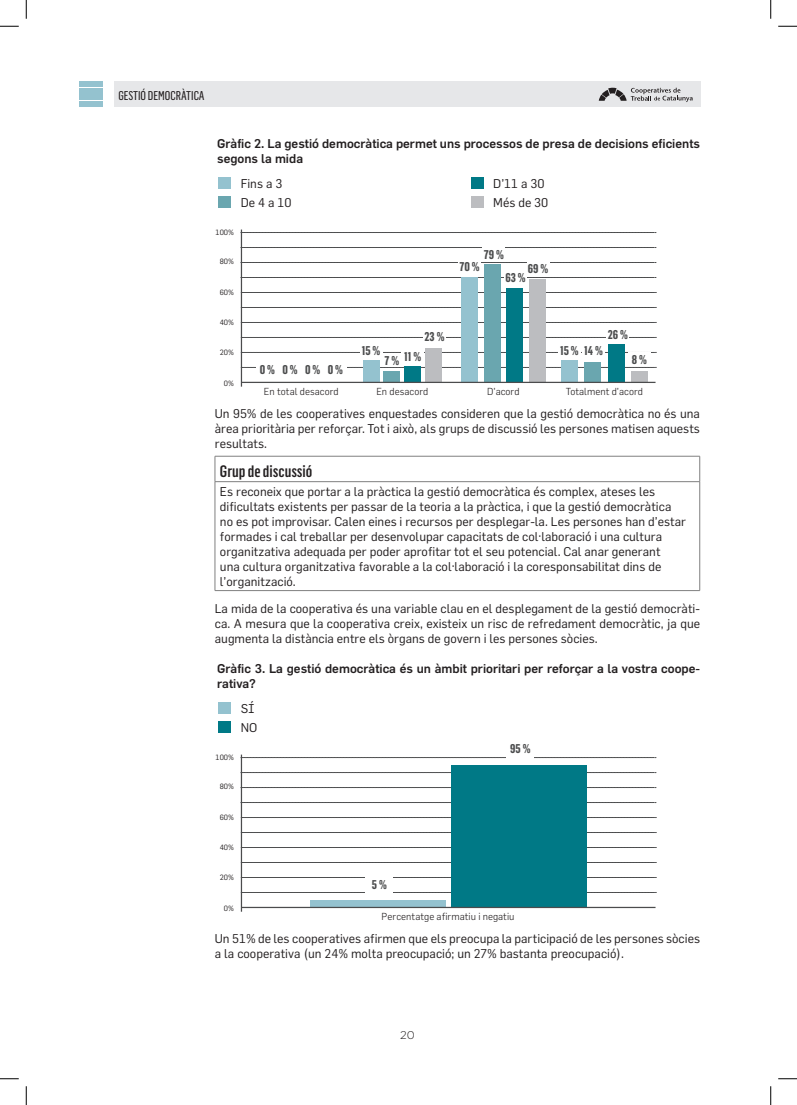
<style>
.page{position:relative;width:797px;height:1105px;background:#fff}
.page>*{position:absolute;margin:0;border:0;box-sizing:border-box;transform-origin:0 0}
.t1{font:500 16.25px "Flama Condensed";color:#231f20}
.t2{font:12.5px/15px "Flama";color:#231f20}
.t3{font:500 12.5px/15px "Flama";color:#231f20}
.t4{font:700 12.5px "Flama Condensed";color:#4b4c4d}
.t5{font:12.5px "Flama Condensed Basic";color:#231f20}
.t6{font:300 11.25px "Gotham";color:#231f20}
.t7{font:300 10px "Flama";color:#231f20}
.t8{font:7.5px "Flama";color:#231f20}
</style>
<div class="page">
<div style="left:114px;top:82px;width:586px;height:25px;background:#e6e7e9"></div>
<svg style="left:598px;top:88px;width:94px;height:14px"></svg>
<div style="left:80px;top:82px;width:23px;height:5px;background:#94c2cf"></div>
<div style="left:80px;top:88px;width:23px;height:5px;background:#94c2cf"></div>
<div style="left:80px;top:95px;width:23px;height:5px;background:#94c2cf"></div>
<div style="left:80px;top:101px;width:23px;height:6px;background:#94c2cf"></div>
<hr style="left:215px;top:456px;width:484px;height:1px;background:#808080">
<svg style="left:215px;top:456px;width:1px;height:25px"></svg>
<svg style="left:699px;top:456px;width:1px;height:26px"></svg>
<hr style="left:215px;top:481px;width:484px;height:1px;background:#808080">
<hr style="left:215px;top:482px;width:1px;height:108px;background:#808080">
<hr style="left:699px;top:482px;width:1px;height:108px;background:#808080">
<hr style="left:215px;top:590px;width:484px;height:1px;background:#808080">
<svg style="left:242px;top:367px;width:414px;height:1px"></svg>
<svg style="left:242px;top:337px;width:414px;height:1px"></svg>
<svg style="left:242px;top:307px;width:414px;height:1px"></svg>
<svg style="left:242px;top:277px;width:414px;height:1px"></svg>
<svg style="left:242px;top:247px;width:414px;height:1px"></svg>
<svg style="left:242px;top:352px;width:414px;height:1px"></svg>
<svg style="left:242px;top:322px;width:414px;height:1px"></svg>
<svg style="left:242px;top:292px;width:414px;height:1px"></svg>
<svg style="left:242px;top:262px;width:414px;height:1px"></svg>
<svg style="left:242px;top:232px;width:414px;height:1px"></svg>
<hr style="left:241px;top:230px;width:1px;height:157px;background:#4b4c4d">
<div style="left:256px;top:362px;width:23px;height:15px;background:#fff"></div>
<div style="left:279px;top:362px;width:22px;height:15px;background:#fff"></div>
<div style="left:301px;top:362px;width:23px;height:15px;background:#fff"></div>
<div style="left:324px;top:362px;width:23px;height:15px;background:#fff"></div>
<div style="left:461px;top:277px;width:17px;height:105px;background:#94c2cf"></div>
<div style="left:458px;top:260px;width:23px;height:13px;background:#fff"></div>
<div style="left:484px;top:265px;width:16px;height:117px;background:#6aa6af"></div>
<div style="left:483px;top:247px;width:22px;height:13px;background:#fff"></div>
<div style="left:506px;top:289px;width:16px;height:93px;background:#007986"></div>
<div style="left:504px;top:271px;width:22px;height:13px;background:#fff"></div>
<div style="left:529px;top:279px;width:16px;height:103px;background:#bcbdc0"></div>
<div style="left:527px;top:261px;width:22px;height:13px;background:#fff"></div>
<div style="left:561px;top:360px;width:16px;height:22px;background:#94c2cf"></div>
<div style="left:558px;top:343px;width:22px;height:13px;background:#fff"></div>
<div style="left:584px;top:362px;width:17px;height:20px;background:#6aa6af"></div>
<div style="left:582px;top:343px;width:22px;height:13px;background:#fff"></div>
<div style="left:608px;top:344px;width:16px;height:38px;background:#007986"></div>
<div style="left:606px;top:327px;width:23px;height:13px;background:#fff"></div>
<div style="left:631px;top:371px;width:16px;height:11px;background:#bcbdc0"></div>
<div style="left:628px;top:352px;width:22px;height:13px;background:#fff"></div>
<div style="left:425px;top:348px;width:17px;height:34px;background:#bcbdc0"></div>
<div style="left:423px;top:329px;width:22px;height:14px;background:#fff"></div>
<div style="left:360px;top:343px;width:22px;height:14px;background:#fff"></div>
<div style="left:363px;top:360px;width:16px;height:22px;background:#94c2cf"></div>
<div style="left:384px;top:371px;width:16px;height:11px;background:#6aa6af"></div>
<div style="left:401px;top:349px;width:23px;height:13px;background:#fff"></div>
<div style="left:405px;top:367px;width:16px;height:15px;background:#007986"></div>
<div style="left:219px;top:178px;width:12px;height:11px;background:#94c2cf"></div>
<div style="left:471px;top:178px;width:13px;height:11px;background:#007986"></div>
<div style="left:219px;top:196px;width:12px;height:12px;background:#6aa6af"></div>
<div style="left:471px;top:196px;width:13px;height:12px;background:#bcbdc0"></div>
<hr style="left:241px;top:382px;width:414px;height:1px;background:#4b4c4d">
<svg style="left:242px;top:892px;width:414px;height:1px"></svg>
<svg style="left:242px;top:862px;width:414px;height:1px"></svg>
<svg style="left:242px;top:832px;width:414px;height:1px"></svg>
<svg style="left:242px;top:802px;width:414px;height:1px"></svg>
<svg style="left:242px;top:772px;width:414px;height:1px"></svg>
<svg style="left:242px;top:877px;width:414px;height:1px"></svg>
<svg style="left:242px;top:847px;width:414px;height:1px"></svg>
<svg style="left:242px;top:817px;width:414px;height:1px"></svg>
<svg style="left:242px;top:787px;width:414px;height:1px"></svg>
<svg style="left:242px;top:757px;width:414px;height:1px"></svg>
<hr style="left:241px;top:755px;width:1px;height:157px;background:#4b4c4d">
<div style="left:506px;top:741px;width:28px;height:17px;background:#fff"></div>
<div style="left:451px;top:765px;width:135px;height:142px;background:#007986"></div>
<div style="left:310px;top:900px;width:135px;height:7px;background:#94c2cf"></div>
<div style="left:366px;top:877px;width:27px;height:17px;background:#fff"></div>
<div style="left:219px;top:703px;width:12px;height:11px;background:#94c2cf"></div>
<div style="left:219px;top:721px;width:12px;height:12px;background:#007986"></div>
<hr style="left:241px;top:907px;width:414px;height:1px;background:#4b4c4d">
<svg style="left:0;top:25px;width:19px;height:2px"></svg>
<svg style="left:778px;top:25px;width:19px;height:2px"></svg>
<svg style="left:0;top:1078px;width:19px;height:1px"></svg>
<svg style="left:778px;top:1078px;width:19px;height:1px"></svg>
<svg style="left:25px;top:0;width:2px;height:19px"></svg>
<svg style="left:25px;top:1086px;width:2px;height:19px"></svg>
<svg style="left:770px;top:0;width:1px;height:19px"></svg>
<svg style="left:770px;top:1086px;width:1px;height:19px"></svg>
<p class="t5" style="left:118px;top:88px;width:88px">GESTIÓ DEMOCRÀTICA</p>
<p class="t3" style="left:217px;top:135px;width:484px">Gràfic 2. La gestió democràtica permet uns processos de presa de decisions eficients segons la mida</p>
<p class="t2" style="left:241px;top:176px;width:43px">Fins a 3</p>
<p class="t2" style="left:493px;top:176px;width:53px">D’11 a 30</p>
<p class="t2" style="left:241px;top:195px;width:52px">De 4 a 10</p>
<p class="t2" style="left:493px;top:195px;width:57px">Més de 30</p>
<p class="t8" style="left:215px;top:228px;width:20px">100%</p>
<p class="t8" style="left:220px;top:257px;width:16px">80%</p>
<p class="t8" style="left:220px;top:288px;width:16px">60%</p>
<p class="t8" style="left:220px;top:318px;width:16px">40%</p>
<p class="t8" style="left:220px;top:348px;width:16px">20%</p>
<p class="t8" style="left:224px;top:378px;width:12px">0%</p>
<p class="t4" style="left:260px;top:361px;width:85px">0 %0 %0 %0 %</p>
<p class="t7" style="left:264px;top:386px;width:76px">En total desacord</p>
<p class="t4" style="left:484px;top:247px;width:22px">79 %</p>
<p class="t4" style="left:459px;top:259px;width:22px">70 %</p>
<p class="t4" style="left:528px;top:260px;width:22px">69 %</p>
<p class="t4" style="left:505px;top:270px;width:22px">63 %</p>
<p class="t4" style="left:424px;top:329px;width:21px">23 %</p>
<p class="t4" style="left:608px;top:326px;width:22px">26 %</p>
<p class="t4" style="left:362px;top:343px;width:20px">15 %</p>
<p class="t4" style="left:384px;top:349px;width:38px">7 % 11 %</p>
<p class="t4" style="left:560px;top:343px;width:44px">15 % 14 %</p>
<p class="t4" style="left:632px;top:351px;width:16px">8 %</p>
<p class="t7" style="left:376px;top:386px;width:53px">En desacord</p>
<p class="t7" style="left:565px;top:386px;width:79px">Totalment d’acord</p>
<p class="t7" style="left:487px;top:386px;width:34px">D’acord</p>
<p class="t2" style="left:215px;top:405px;width:486px;text-align:justify">Un 95% de les cooperatives enquestades consideren que la gestió democràtica no és una àrea prioritària per reforçar. Tot i això, als grups de discussió les persones matisen aquests resultats.</p>
<h1 class="t1" style="left:220px;top:461px;width:94px">Grup de discussió</h1>
<p class="t2" style="left:220px;top:483px;width:467px">Es reconeix que portar a la pràctica la gestió democràtica és complex, ateses les dificultats existents per passar de la teoria a la pràctica, i que la gestió democràtica no es pot improvisar. Calen eines i recursos per desplegar-la. Les persones han d’estar formades i cal treballar per desenvolupar capacitats de col·laboració i una cultura organitzativa adequada per poder aprofitar tot el seu potencial. Cal anar generant<br>una cultura organitzativa favorable a la col·laboració i la coresponsabilitat dins de l’organització.</p>
<p class="t2" style="left:215px;top:600px;width:486px;text-align:justify">La mida de la cooperativa és una variable clau en el desplegament de la gestió democràti&shy;ca. A mesura que la cooperativa creix, existeix un risc de refredament democràtic, ja que augmenta la distància entre els òrgans de govern i les persones sòcies.</p>
<p class="t3" style="left:217px;top:660px;width:484px">Gràfic 3. La gestió democràtica és un àmbit prioritari per reforçar a la vostra coope&shy;rativa?</p>
<p class="t2" style="left:241px;top:699px;width:18px;line-height:18.8px">SÍ<br>NO</p>
<p class="t8" style="left:215px;top:753px;width:20px">100%</p>
<p class="t8" style="left:220px;top:782px;width:16px">80%</p>
<p class="t8" style="left:220px;top:813px;width:16px">60%</p>
<p class="t8" style="left:220px;top:843px;width:16px">40%</p>
<p class="t8" style="left:220px;top:873px;width:16px">20%</p>
<p class="t8" style="left:224px;top:903px;width:12px">0%</p>
<p class="t4" style="left:372px;top:876px;width:16px">5 %</p>
<p class="t4" style="left:510px;top:741px;width:22px">95 %</p>
<p class="t7" style="left:381px;top:911px;width:134px">Percentatge afirmatiu i negatiu</p>
<p class="t2" style="left:215px;top:930px;width:486px">Un 51% de les cooperatives afirmen que els preocupa la participació de les persones sòcies a la cooperativa (un 24% molta preocupació; un 27% bastanta preocupació).</p>
<p class="t6" style="left:400px;top:1028px;width:16px">20</p>
</div>
